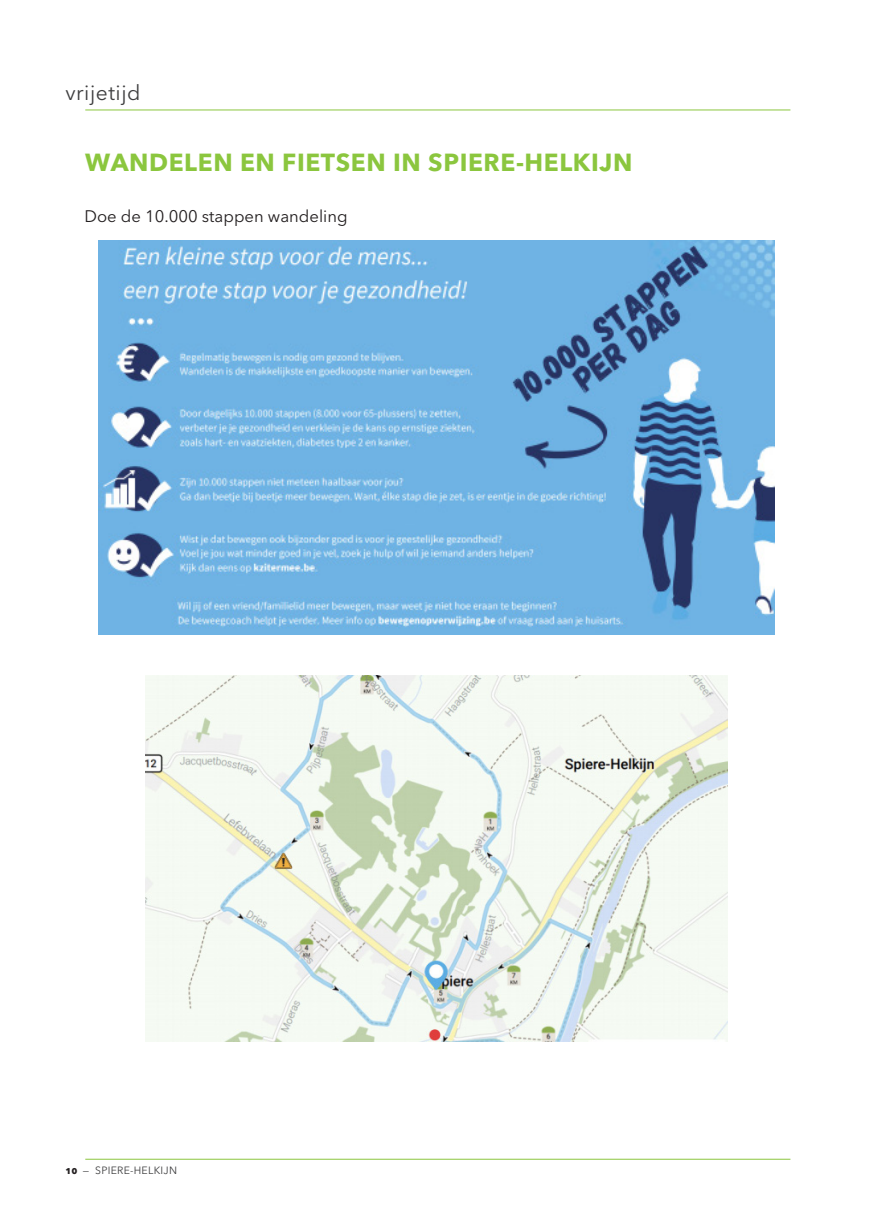
<style>
.page{position:relative;width:874px;height:1221px;background:#fff}
.page>*{position:absolute;margin:0;border:0;box-sizing:border-box;transform-origin:0 0}
.t1{font:700 24.5px "Avenir Next LT Pro";letter-spacing:.025em;color:#8bc63e}
.t2{font:21px "Avenir Next LT Pro";letter-spacing:.025em;color:#3e3e3f}
.t3{font:16.62px "Avenir Next LT Pro";color:#231f20}
.t4{font:10.5px "Avenir Next LT Pro";letter-spacing:.025em;color:#3e3e3f}
.s1{font-weight:700;color:#231f20}
</style>
<div class="page">
<hr style="left:85px;top:1158px;width:705px;height:1px;background:#8bc63e">
<hr style="left:85px;top:110px;width:705px;height:1px;background:#8bc63e">
<img style="left:98px;top:240px;width:675px;height:394px">
<img style="left:145px;top:675px;width:581px;height:366px">
<p class="t2" style="left:65px;top:80px;width:77px">vrijetijd</p>
<p class="t1" style="left:85px;top:147px;width:548px">WANDELEN EN FIETSEN IN SPIERE-HELKIJN</p>
<p class="t3" style="left:84px;top:206px;width:264px">Doe de 10.000 stappen wandeling</p>
<p class="t4" style="left:65px;top:1164px;width:113px"><span class="s1">10</span> — SPIERE-HELKIJN</p>
</div>
